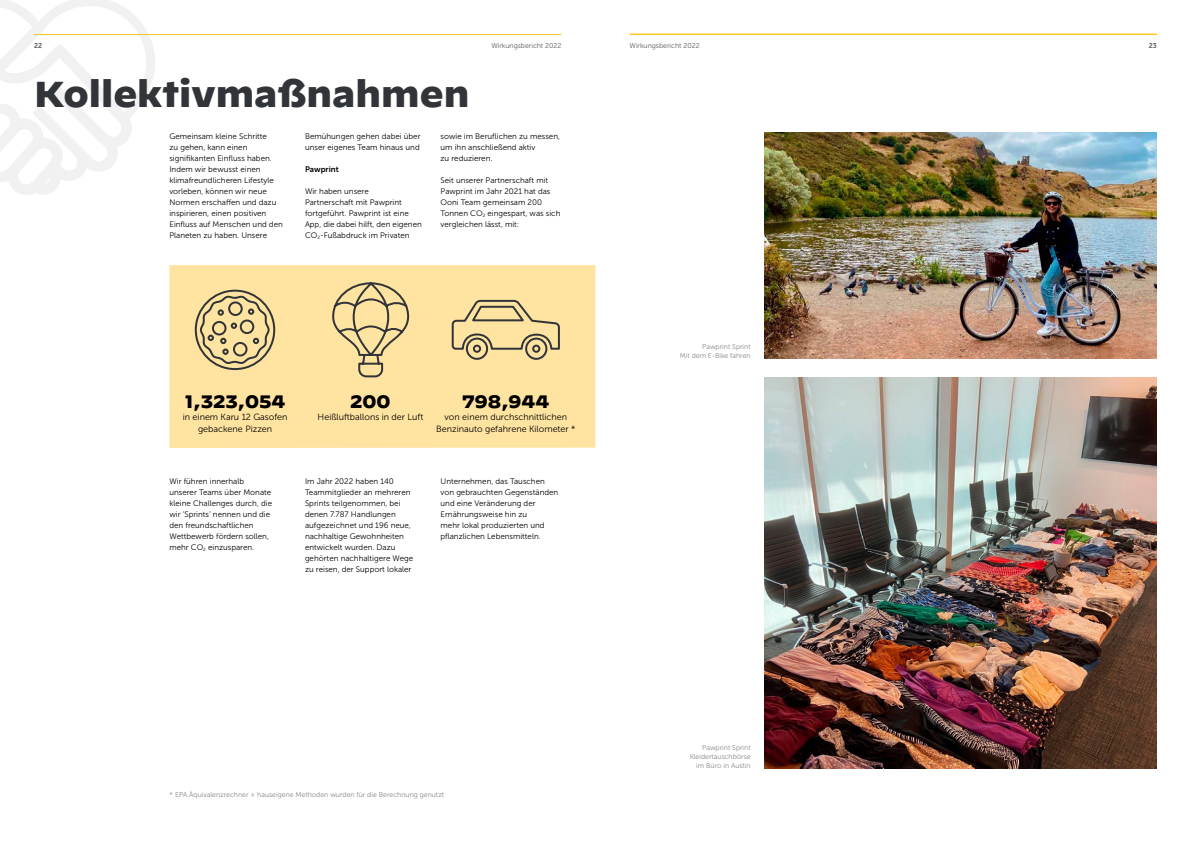
<style>
.page{position:relative;width:1191px;height:842px;background:#fff}
.page>*{position:absolute;margin:0;border:0;box-sizing:border-box;transform-origin:0 0}
.Heading{font:900 36px "Decimal";color:#313438}
.t1{font:900 18px "Decimal";color:#000}
.t2{font:9px/12px "Museo Sans 300";color:#000;text-align:center}
.Body{font:8px/11px "Museo Sans 300";color:#000}
.Body-2{font:8px "Museo Sans 700";color:#000}
.Footnote{font:7px/9px "Museo Sans 300";color:#888587;text-align:right}
.t3{font:7px "Museo Sans 300";color:#58575b}
.t4{font:7px "Museo Sans 700";color:#58575b}
</style>
<div class="page">
<svg style="left:0;top:0;width:155px;height:195px"></svg>
<div style="left:169px;top:265px;width:426px;height:183px;background:#ffe3a0"></div>
<hr style="left:34px;top:34px;width:527px;height:1px;background:#fec81e">
<hr style="left:629px;top:34px;width:528px;height:1px;background:#fec81e">
<svg style="left:451px;top:299px;width:110px;height:62px;background:#dbc48d"></svg>
<svg style="left:194px;top:289px;width:82px;height:82px;background:#d3bd89"></svg>
<svg style="left:331px;top:280px;width:79px;height:98px;background:#dfc78f"></svg>
<img style="left:765px;top:133px;width:392px;height:225px">
<img style="left:765px;top:377px;width:392px;height:391px">
<p class="t4" style="left:34px;top:42px;width:10px">22</p>
<p class="t3" style="left:491px;top:42px;width:72px">Wirkungsbericht 2022</p>
<p class="t3" style="left:629px;top:42px;width:72px">Wirkungsbericht 2022</p>
<p class="t4" style="left:1148px;top:42px;width:10px">23</p>
<p class="Heading" style="left:34px;top:73px;width:437px">Kollektivmaßnahmen</p>
<p class="Body" style="left:169px;top:130px;width:115px">Gemeinsam kleine Schritte<br>zu gehen, kann einen signifikanten Einfluss haben.<br>Indem wir bewusst einen klimafreundlicheren Lifestyle vorleben, können wir neue<br>Normen erschaffen und dazu inspirieren, einen positiven<br>Einfluss auf Menschen und den<br>Planeten zu haben. Unsere</p>
<p class="Body" style="left:305px;top:130px;width:117px">Bemühungen gehen dabei über unser eigenes Team hinaus und</p>
<p class="Body-2" style="left:305px;top:165px;width:35px">Pawprint</p>
<p class="Body" style="left:305px;top:186px;width:118px">Wir haben unsere<br>Partnerschaft mit Pawprint fortgeführt. Pawprint ist eine<br>App, die dabei hilft, den eigenen<br>CO<sub>2</sub>-Fußabdruck im Privaten</p>
<p class="Body" style="left:440px;top:130px;width:121px">sowie im Beruflichen zu messen, um ihn anschließend aktiv<br>zu reduzieren.</p>
<p class="Body" style="left:440px;top:175px;width:121px">Seit unserer Partnerschaft mit<br>Pawprint im Jahr 2021 hat das<br>Ooni Team gemeinsam 200<br>Tonnen CO<sub>2</sub> eingespart, was sich vergleichen lässt, mit:</p>
<p class="t1" style="left:185px;top:391px;width:102px">1,323,054</p>
<p class="t2" style="left:183px;top:411px;width:106px">in einem Karu 12 Gasofen gebackene Pizzen</p>
<p class="t1" style="left:350px;top:391px;width:42px">200</p>
<p class="t2" style="left:317px;top:411px;width:107px">Heißluftballons in der Luft</p>
<p class="t1" style="left:462px;top:391px;width:89px">798,944</p>
<p class="t2" style="left:436px;top:411px;width:141px">von einem durchschnittlichen<br>Benzinauto gefahrene Kilometer *</p>
<p class="Body" style="left:169px;top:476px;width:104px">Wir führen innerhalb unserer Teams über Monate kleine Challenges durch, die wir ‘Sprints’ nennen und die den freundschaftlichen<br>Wettbewerb fördern sollen, mehr CO<sub>2</sub> einzusparen.</p>
<p class="Body" style="left:305px;top:476px;width:110px">Im Jahr 2022 haben 140<br>Teammitglieder an mehreren<br>Sprints teilgenommen, bei denen 7.787 Handlungen aufgezeichnet und 196 neue, nachhaltige Gewohnheiten entwickelt wurden. Dazu gehörten nachhaltigere Wege zu reisen, der Support lokaler</p>
<p class="Body" style="left:440px;top:476px;width:119px">Unternehmen, das Tauschen von gebrauchten Gegenständen und eine Veränderung der<br>Ernährungsweise hin zu<br>mehr lokal produzierten und pflanzlichen Lebensmitteln.</p>
<p class="Footnote" style="left:169px;top:790px;width:276px">* EPA Äquivalenzrechner + hauseigene Methoden wurden für die Berechnung genutzt</p>
<p class="Footnote" style="left:680px;top:342px;width:72px">Pawprint Sprint<br>Mit dem E-Bike fahren</p>
<p class="Footnote" style="left:689px;top:743px;width:63px">Pawprint Sprint<br>Kleidertauschbörse im Büro in Austin</p>
</div>
